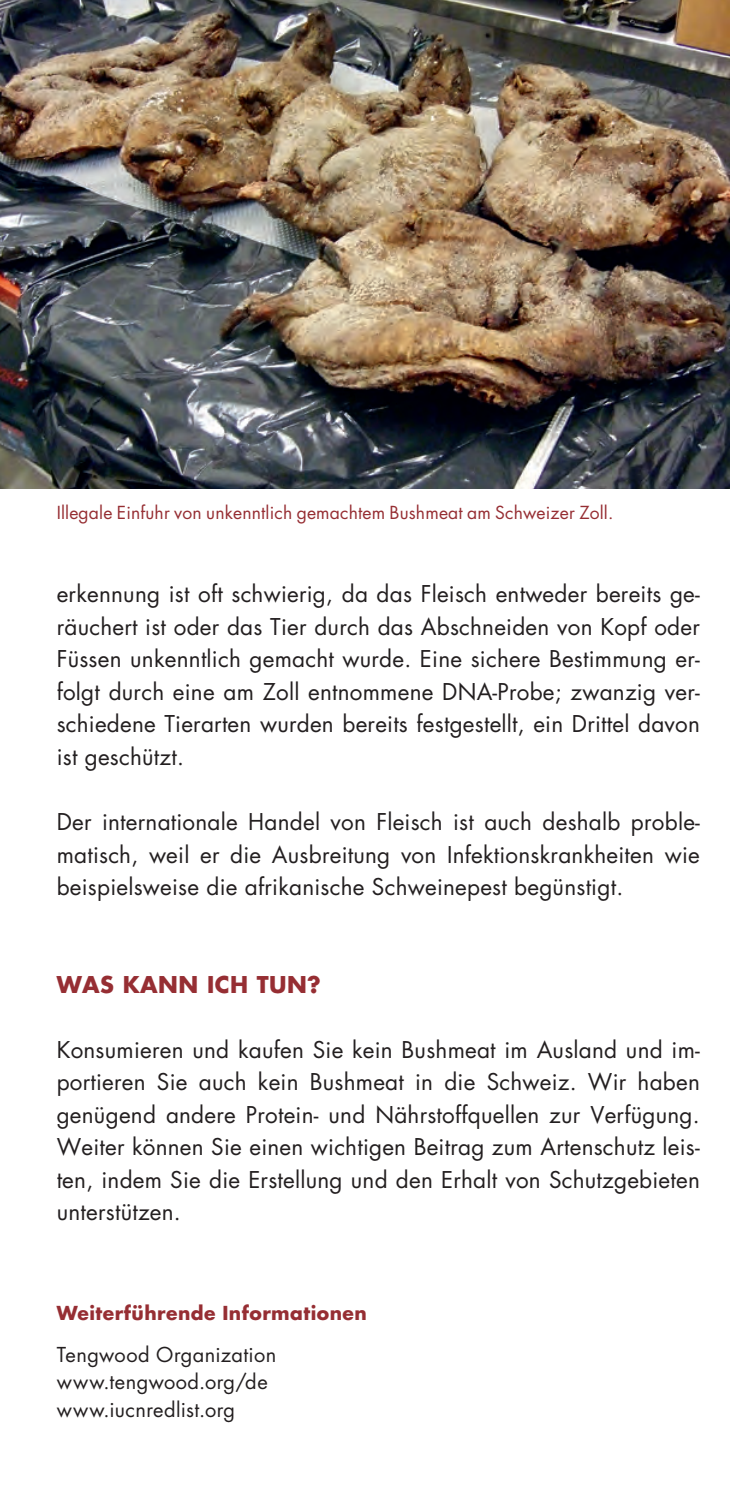
<style>
.page{position:relative;width:730px;height:1489px;background:#fff}
.page>*{position:absolute;margin:0;border:0;box-sizing:border-box;transform-origin:0 0}
.t1{font:22.5px/32.5px "Futura Std";letter-spacing:.01em;color:#231f20;text-align:justify}
.t2{font:700 22.5px "Futura Std";letter-spacing:.02em;color:#962e33}
.t3{font:20px/27.5px "Futura Std";letter-spacing:.02em;color:#231f20}
.t4{font:700 18.75px "Futura Std";letter-spacing:.025em;color:#962e33}
.t5{font:17.5px "Futura Std";letter-spacing:.01em;color:#962e33}
</style>
<div class="page">
<img style="left:0;top:0;width:730px;height:488px">
<p class="t5" style="left:57px;top:501px;width:558px">Illegale Einfuhr von unkenntlich gemachtem Bushmeat am Schweizer Zoll.</p>
<p class="t1" style="left:57px;top:578px;width:645px">erkennung ist oft schwierig, da das Fleisch entweder bereits ge&shy;räuchert ist oder das Tier durch das Abschneiden von Kopf oder Füssen unkenntlich gemacht wurde. Eine sichere Bestimmung er&shy;folgt durch eine am Zoll entnommene DNA-Probe; zwanzig ver&shy;schiedene Tierarten wurden bereits festgestellt, ein Drittel davon ist geschützt.</p>
<p class="t1" style="left:57px;top:805px;width:645px">Der internationale Handel von Fleisch ist auch deshalb proble&shy;matisch, weil er die Ausbreitung von Infektionskrankheiten wie beispielsweise die afrikanische Schweinepest begünstigt.</p>
<p class="t2" style="left:57px;top:969px;width:266px">WAS KANN ICH TUN?</p>
<p class="t1" style="left:57px;top:1033px;width:645px">Konsumieren und kaufen Sie kein Bushmeat im Ausland und im&shy;portieren Sie auch kein Bushmeat in die Schweiz. Wir haben genügend andere Protein- und Nährstoffquellen zur Verfügung.<br>Weiter können Sie einen wichtigen Beitrag zum Artenschutz leis&shy;ten, indem Sie die Erstellung und den Erhalt von Schutzgebieten unterstützen.</p>
<p class="t4" style="left:57px;top:1300px;width:312px">Weiterführende Informationen</p>
<p class="t3" style="left:57px;top:1340px;width:221px">Tengwood Organization www.tengwood.org/de www.iucnredlist.org</p>
</div>
